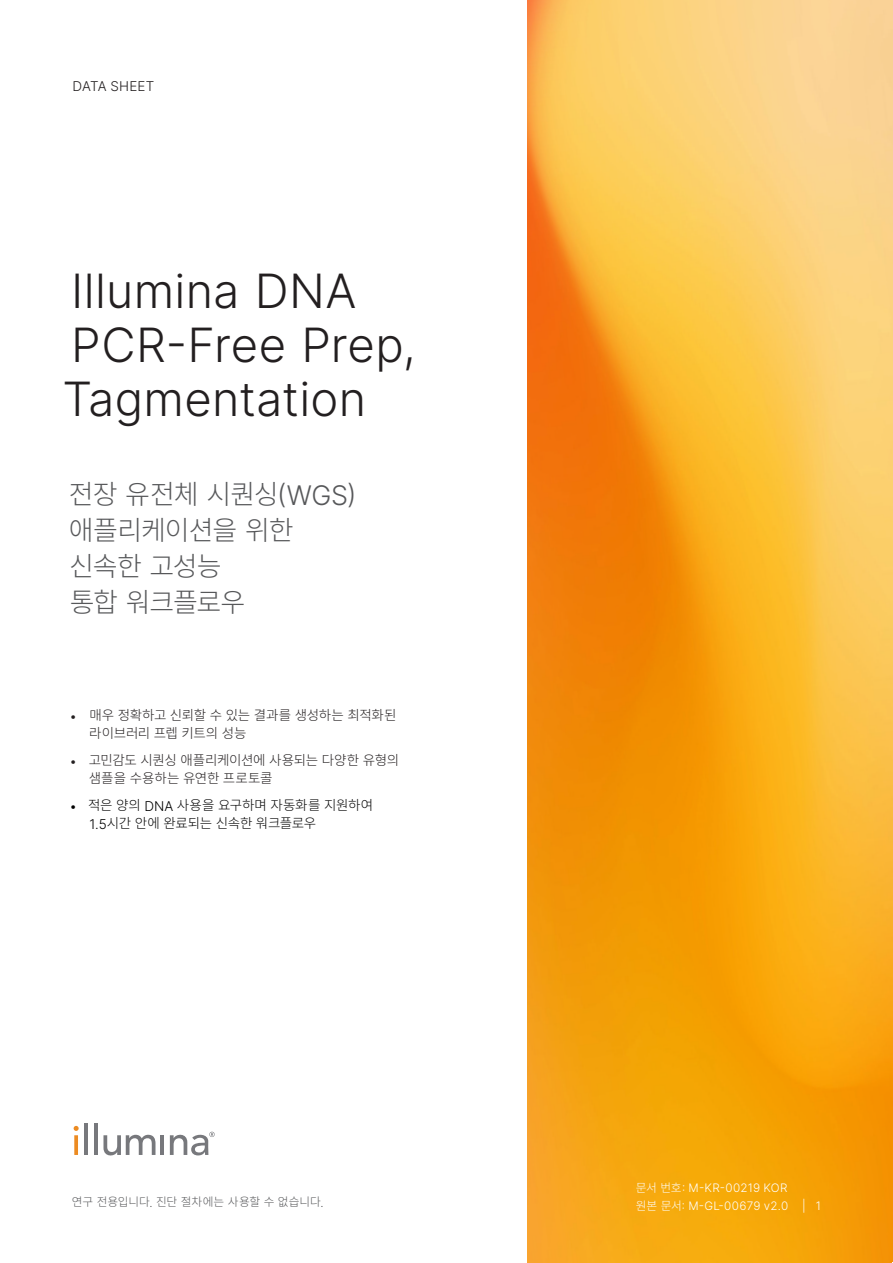
<style>
.page{position:relative;width:893px;height:1263px;background:#fff}
.page>*{position:absolute;margin:0;border:0;box-sizing:border-box;transform-origin:0 0}
.Title{font:300 47.25px/54px "Inter";letter-spacing:.005em;color:#231f20}
.Subtitle{font:300 27px/36px "Noto Sans CJ Kkr";letter-spacing:-.035em;color:#57585a}
.t1{font:300 13.5px/18px "Noto Sans CJ Kkr";letter-spacing:-.025em;color:#231f20}
.t2{font:300 13.5px/18px "Noto Sans CJ Kkr";letter-spacing:-.025em;color:#000}
.zz_Document_Type___Segment{font:300 13.5px "Inter";letter-spacing:.005em;color:#231f20}
.zz_Pub_Number{font:300 11.7px "Inter";letter-spacing:.02em;color:#fff}
.zz_For_Research_Only{font:300 11.7px "Noto Sans CJ Kkr";letter-spacing:-.005em;color:#57585a}
.s1{font-family:"Inter"}
.s2{font-family:"Noto Sans CJ Kkr"}
</style>
<div class="page">
<img style="left:527px;top:0;width:366px;height:1263px">
<svg style="left:74px;top:1135px;width:4px;height:20px"></svg>
<hr style="left:84px;top:1123px;width:4px;height:32px;background:#77787c">
<hr style="left:94px;top:1123px;width:4px;height:32px;background:#77787c">
<svg style="left:103px;top:1135px;width:52px;height:21px"></svg>
<hr style="left:161px;top:1135px;width:3px;height:20px;background:#77787c">
<svg style="left:74px;top:1126px;width:5px;height:5px"></svg>
<svg style="left:170px;top:1132px;width:45px;height:23px"></svg>
<p class="zz_Document_Type___Segment" style="left:73px;top:76px;width:83px">DATA SHEET</p>
<p class="Title" style="left:63px;top:263px;width:355px">Illumina DNA<br>PCR-Free Prep,<br>Tagmentation</p>
<p class="Subtitle" style="left:69px;top:477px;width:289px">전장 유전체 시퀀싱<span class="s1">(WGS) </span>애플리케이션을 위한 신속한 고성능<br>통합 워크플로우</p>
<p class="t1" style="left:89px;top:706px;width:309px;text-indent:-20px"><span class="s1">•</span> 매우 정확하고 신뢰할 수 있는 결과를 생성하는 최적화된 라이브러리 프렙 키트의 성능</p>
<p class="t1" style="left:89px;top:751px;width:312px;text-indent:-19px"><span class="s1">•</span> 고민감도 시퀀싱 애플리케이션에 사용되는 다양한 유형의 샘플을 수용하는 유연한 프로토콜</p>
<p class="t2" style="left:89px;top:796px;width:285px;text-indent:-20px"><span class="s1">•</span> 적은 양의 <span class="s1">DNA</span> 사용을 요구하며 자동화를 지원하여<br><span class="s1">1.5</span>시간 안에 완료되는 신속한 워크플로우</p>
<p class="zz_Pub_Number" style="left:636px;top:1179px;width:153px"><span class="s2">문서 번호</span>: M-KR-00219 KOR</p>
<p class="zz_For_Research_Only" style="left:72px;top:1195px;width:253px">연구 전용입니다<span class="s1">.</span> 진단 절차에는 사용할 수 없습니다<span class="s1">.</span></p>
<p class="zz_Pub_Number" style="left:636px;top:1197px;width:154px"><span class="s2">원본 문서</span>: M-GL-00679 v2.0</p>
<p class="zz_Pub_Number" style="left:802px;top:1197px;width:20px">| 1</p>
</div>
